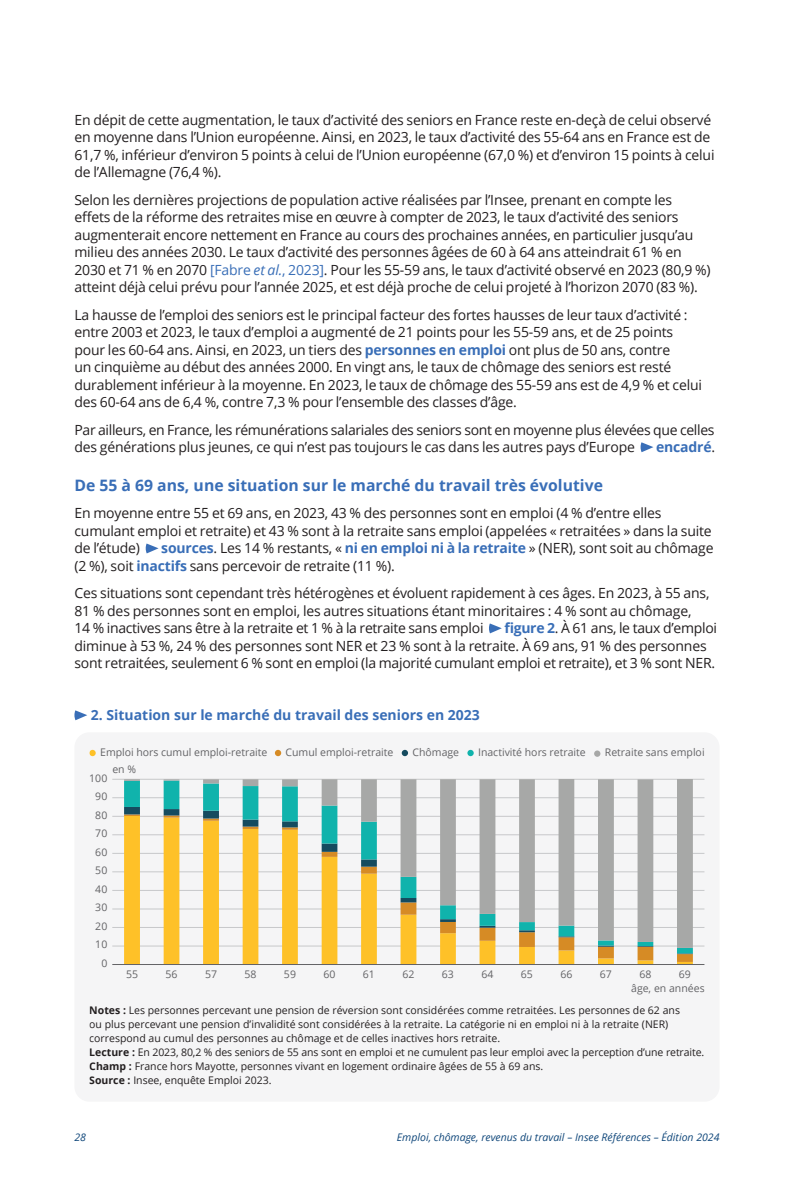
<style>
.page{position:relative;width:794px;height:1191px;background:#fff}
.page>*{position:absolute;margin:0;border:0;box-sizing:border-box;transform-origin:0 0}
.titre{font:700 15.75px "Open Sans";color:#396eb7}
.texte_courant{font:14px/17.5px "Open Sans";letter-spacing:-.015em;color:#231f20}
.titre_figure_encadré{font:700 14px "Open Sans";color:#396eb7}
.texte_courant-2{font:700 14px "Open Sans";letter-spacing:-.015em;color:#396eb7}
.t1{font:10.5px/14px "Open Sans";color:#231f20}
.t2{font:10.5px "Open Sans";color:#636366}
.définitions_légendes{font:italic 10.5px "Open Sans";color:#11487b}
.s1{color:#396eb7}
.s2{font-style:italic;color:#396eb7}
.s3{font-weight:700;color:#396eb7}
.s4{font-weight:400;color:#231f20}
.s5{font-weight:700}
</style>
<div class="page">
<svg style="left:640px;top:442px;width:13px;height:10px"></svg>
<svg style="left:145px;top:543px;width:14px;height:10px"></svg>
<svg style="left:489px;top:623px;width:13px;height:10px"></svg>
<svg style="left:74px;top:710px;width:13px;height:10px"></svg>
<div style="left:82px;top:739px;width:630px;height:355px;background:#f5f5f6;border-radius:7px"></div>
<hr style="left:112px;top:779px;width:592px;height:1px;background:#c7c8ca">
<hr style="left:112px;top:797px;width:592px;height:1px;background:#c7c8ca">
<hr style="left:112px;top:816px;width:592px;height:1px;background:#c7c8ca">
<hr style="left:112px;top:834px;width:592px;height:1px;background:#c7c8ca">
<hr style="left:112px;top:853px;width:592px;height:1px;background:#c7c8ca">
<hr style="left:112px;top:871px;width:592px;height:1px;background:#c7c8ca">
<hr style="left:112px;top:890px;width:592px;height:1px;background:#c7c8ca">
<hr style="left:112px;top:908px;width:592px;height:1px;background:#c7c8ca">
<hr style="left:112px;top:927px;width:592px;height:1px;background:#c7c8ca">
<hr style="left:112px;top:945px;width:592px;height:1px;background:#c7c8ca">
<svg style="left:124px;top:954px;width:569px;height:8px"></svg>
<svg style="left:124px;top:948px;width:569px;height:5px"></svg>
<svg style="left:124px;top:779px;width:569px;height:169px"></svg>
<div style="left:89px;top:750px;width:7px;height:6px;background:#fec128;border-radius:50%"></div>
<svg style="left:275px;top:750px;width:6px;height:6px"></svg>
<svg style="left:402px;top:750px;width:6px;height:6px"></svg>
<div style="left:467px;top:750px;width:7px;height:6px;background:#10b3ac;border-radius:50%"></div>
<div style="left:594px;top:750px;width:6px;height:7px;background:#a7a8a7;border-radius:50%"></div>
<hr style="left:112px;top:964px;width:592px;height:1px;background:#636366">
<div style="left:74px;top:732px;width:645px;height:369px;border:15px solid #f5f5f6;border-radius:7px"></div>
<p class="texte_courant" style="left:74px;top:111px;width:641px">En dépit de cette augmentation, le taux d’activité des seniors en France reste en‑deçà de celui observé en moyenne dans l’Union européenne. Ainsi, en 2023, le taux d’activité des 55‑64 ans en France est de 61,7 %, inférieur d’environ 5 points à celui de l’Union européenne (67,0 %) et d’environ 15 points à celui de l’Allemagne (76,4 %).</p>
<p class="texte_courant" style="left:74px;top:191px;width:638px">Selon les dernières projections de population active réalisées par l’Insee, prenant en compte les effets de la réforme des retraites mise en œuvre à compter de 2023, le taux d’activité des seniors augmenterait encore nettement en France au cours des prochaines années, en particulier jusqu’au milieu des années 2030. Le taux d’activité des personnes âgées de 60 à 64 ans atteindrait 61 % en 2030 et 71 % en 2070 <span class="s1">[Fabre</span> <span class="s2">et al.</span><span class="s1">, 2023]</span>. Pour les 55‑59 ans, le taux d’activité observé en 2023 (80,9 %) atteint déjà celui prévu pour l’année 2025, et est déjà proche de celui projeté à l’horizon 2070 (83 %).</p>
<p class="texte_courant" style="left:74px;top:305px;width:629px">La hausse de l’emploi des seniors est le principal facteur des fortes hausses de leur taux d’activité : entre 2003 et 2023, le taux d’emploi a augmenté de 21 points pour les 55‑59 ans, et de 25 points pour les 60‑64 ans. Ainsi, en 2023, un tiers des <span class="s3">personnes en emploi</span> ont plus de 50 ans, contre<br>un cinquième au début des années 2000. En vingt ans, le taux de chômage des seniors est resté durablement inférieur à la moyenne. En 2023, le taux de chômage des 55‑59 ans est de 4,9 % et celui des 60‑64 ans de 6,4 %, contre 7,3 % pour l’ensemble des classes d’âge.</p>
<p class="texte_courant" style="left:74px;top:420px;width:641px">Par ailleurs, en France, les rémunérations salariales des seniors sont en moyenne plus élevées que celles des générations plus jeunes, ce qui n’est pas toujours le cas dans les autres pays d’Europe</p>
<p class="texte_courant-2" style="left:656px;top:437px;width:61px">encadré<span class="s4">.</span></p>
<p class="titre" style="left:74px;top:474px;width:530px">De 55 à 69 ans, une situation sur le marché du travail très évolutive</p>
<p class="texte_courant" style="left:74px;top:504px;width:639px">En moyenne entre 55 et 69 ans, en 2023, 43 % des personnes sont en emploi (4 % d’entre elles cumulant emploi et retraite) et 43 % sont à la retraite sans emploi (appelées « retraitées » dans la suite de l’étude)</p>
<p class="texte_courant" style="left:74px;top:539px;width:640px;text-indent:87px"><span class="s3">sources</span>. Les 14 % restants, « <span class="s3">ni en emploi ni à la retraite</span> » (NER), sont soit au chômage (2 %), soit <span class="s3">inactifs</span> sans percevoir de retraite (11 %).</p>
<p class="texte_courant" style="left:74px;top:584px;width:636px">Ces situations sont cependant très hétérogènes et évoluent rapidement à ces âges. En 2023, à 55 ans,<br>81 % des personnes sont en emploi, les autres situations étant minoritaires : 4 % sont au chômage,<br>14 % inactives sans être à la retraite et 1 % à la retraite sans emploi</p>
<p class="texte_courant" style="left:74px;top:619px;width:644px;text-indent:430px"><span class="s3">figure 2</span>. À 61 ans, le taux d’emploi diminue à 53 %, 24 % des personnes sont NER et 23 % sont à la retraite. À 69 ans, 91 % des personnes sont retraitées, seulement 6 % sont en emploi (la majorité cumulant emploi et retraite), et 3 % sont NER.</p>
<p class="titre_figure_encadré" style="left:91px;top:705px;width:390px">2. Situation sur le marché du travail des seniors en 2023</p>
<p class="t2" style="left:100px;top:745px;width:169px">Emploi hors cumul emploi-retraite</p>
<p class="t2" style="left:286px;top:745px;width:109px">Cumul emploi-retraite</p>
<p class="t2" style="left:412px;top:745px;width:48px">Chômage</p>
<p class="t2" style="left:478px;top:745px;width:109px">Inactivité hors retraite</p>
<p class="t2" style="left:605px;top:745px;width:101px">Retraite sans emploi</p>
<p class="t2" style="left:112px;top:761px;width:25px">en %</p>
<p class="t2" style="left:89px;top:770px;width:20px">100</p>
<p class="t2" style="left:95px;top:789px;width:14px">90</p>
<p class="t2" style="left:95px;top:807px;width:14px">80</p>
<p class="t2" style="left:95px;top:826px;width:14px">70</p>
<p class="t2" style="left:95px;top:844px;width:14px">60</p>
<p class="t2" style="left:95px;top:863px;width:14px">50</p>
<p class="t2" style="left:95px;top:882px;width:14px">40</p>
<p class="t2" style="left:95px;top:900px;width:14px">30</p>
<p class="t2" style="left:95px;top:919px;width:14px">20</p>
<p class="t2" style="left:95px;top:937px;width:14px">10</p>
<p class="t2" style="left:101px;top:956px;width:8px">0</p>
<p class="t2" style="left:126px;top:967px;width:14px">55</p>
<p class="t2" style="left:165px;top:967px;width:14px">56</p>
<p class="t2" style="left:205px;top:967px;width:14px">57</p>
<p class="t2" style="left:244px;top:967px;width:14px">58</p>
<p class="t2" style="left:284px;top:967px;width:14px">59</p>
<p class="t2" style="left:323px;top:967px;width:14px">60</p>
<p class="t2" style="left:363px;top:967px;width:14px">61</p>
<p class="t2" style="left:402px;top:967px;width:14px">62</p>
<p class="t2" style="left:442px;top:967px;width:14px">63</p>
<p class="t2" style="left:481px;top:967px;width:14px">64</p>
<p class="t2" style="left:521px;top:967px;width:14px">65</p>
<p class="t2" style="left:560px;top:967px;width:14px">66</p>
<p class="t2" style="left:600px;top:967px;width:14px">67</p>
<p class="t2" style="left:639px;top:967px;width:14px">68</p>
<p class="t2" style="left:679px;top:967px;width:14px">69</p>
<p class="t2" style="left:631px;top:981px;width:75px">âge, en années</p>
<p class="t1" style="left:89px;top:1003px;width:616px"><span class="s5">Notes :</span> Les personnes percevant une pension de réversion sont considérées comme retraitées. Les personnes de 62 ans<br>ou plus percevant une pension d’invalidité sont considérées à la retraite. La catégorie ni en emploi ni à la retraite (NER) correspond au cumul des personnes au chômage et de celles inactives hors retraite.<br><span class="s5">Lecture :</span> En 2023, 80,2 % des seniors de 55 ans sont en emploi et ne cumulent pas leur emploi avec la perception d’une retraite.<br><span class="s5">Champ :</span> France hors Mayotte, personnes vivant en logement ordinaire âgées de 55 à 69 ans.<br><span class="s5">Source :</span> Insee, enquête Emploi 2023.</p>
<p class="définitions_légendes" style="left:74px;top:1130px;width:13px">28</p>
<p class="définitions_légendes" style="left:397px;top:1130px;width:324px">Emploi, chômage, revenus du travail – Insee Références – Édition 2024</p>
</div>
